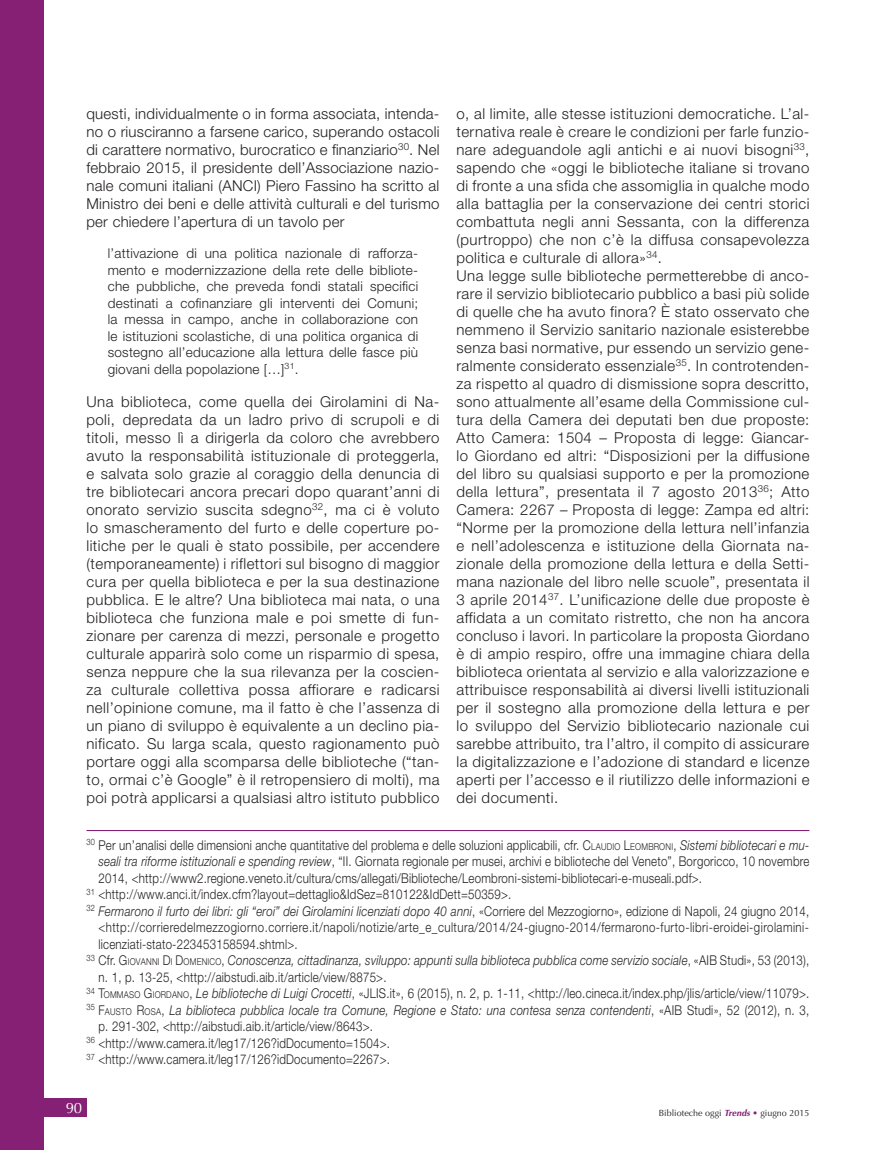
<style>
.page{position:relative;width:893px;height:1150px;background:#fff}
.page>*{position:absolute;margin:0;border:0;box-sizing:border-box;transform-origin:0 0}
.t1{font:300 15px/18px "Helvetica Neue LT Std";letter-spacing:.03em;color:#231f20;text-align:justify}
.t2{font:15px "Optima";color:#fff}
.t3{font:300 13.5px "Helvetica Neue LT Std";letter-spacing:.02em;color:#231f20;scale:.85 1}
.t4{font:italic 300 13.5px "Helvetica Neue LT Std";letter-spacing:.02em;color:#231f20;scale:.85 1}
.t5{font:300 13.5px/16.5px "Helvetica Neue LT Std";letter-spacing:.02em;color:#231f20;text-align:justify}
.t6{font:300 13.5px "Helvetica Neue LT Std";letter-spacing:.04em;color:#231f20;scale:.85 1}
.t7{font:9px "Optima";color:#231f20}
.s1{font-style:inherit}
.s2{font-size:9.45px}
.s3{font-style:italic}
.s4{font-style:normal}
.s5{font-style:normal;font-size:9.45px}
.s6{font-weight:700;font-style:italic;color:#862074}
.s7{font-weight:700;color:#862074}
</style>
<div class="page">
<div style="left:0;top:1098px;width:86px;height:18px;background:#862074"></div>
<div style="left:0;top:0;width:44px;height:1149px;background:#862074"></div>
<hr style="left:86px;top:829px;width:723px;height:2px;background:#862074">
<p class="t1" style="left:86px;top:104px;width:354px">questi, individualmente o in forma associata, intenda&shy;no o riusciranno a farsene carico, superando ostacoli di carattere normativo, burocratico e finanziario<sup>30</sup>. Nel febbraio 2015, il presidente dell’Associazione nazio&shy;nale comuni italiani (ANCI) Piero Fassino ha scritto al Ministro dei beni e delle attività culturali e del turismo per chiedere l’apertura di un tavolo per</p>
<p class="t5" style="left:108px;top:245px;width:312px">l’attivazione di una politica nazionale di rafforza&shy;mento e modernizzazione della rete delle bibliote&shy;che pubbliche, che preveda fondi statali specifici destinati a cofinanziare gli interventi dei Comuni; la messa in campo, anche in collaborazione con le istituzioni scolastiche, di una politica organica di sostegno all’educazione alla lettura delle fasce più giovani della popolazione […]<sup>31</sup>.</p>
<p class="t1" style="left:86px;top:392px;width:354px">Una biblioteca, come quella dei Girolamini di Na&shy;poli, depredata da un ladro privo di scrupoli e di titoli, messo lì a dirigerla da coloro che avrebbero avuto la responsabilità istituzionale di proteggerla, e salvata solo grazie al coraggio della denuncia di tre bibliotecari ancora precari dopo quarant’anni di onorato servizio suscita sdegno<sup>32</sup>, ma ci è voluto lo smascheramento del furto e delle coperture po&shy;litiche per le quali è stato possibile, per accendere (temporaneamente) i riflettori sul bisogno di maggior cura per quella biblioteca e per la sua destinazione pubblica. E le altre? Una biblioteca mai nata, o una biblioteca che funziona male e poi smette di fun&shy;zionare per carenza di mezzi, personale e progetto culturale apparirà solo come un risparmio di spesa, senza neppure che la sua rilevanza per la coscien&shy;za culturale collettiva possa affiorare e radicarsi nell’opinione comune, ma il fatto è che l’assenza di un piano di sviluppo è equivalente a un declino pia&shy;nificato. Su larga scala, questo ragionamento può portare oggi alla scomparsa delle biblioteche (“tan&shy;to, ormai c’è Google” è il retropensiero di molti), ma poi potrà applicarsi a qualsiasi altro istituto pubblico</p>
<p class="t1" style="left:456px;top:104px;width:354px;text-align:left">o, al limite, alle stesse istituzioni democratiche. L’al&shy;ternativa reale è creare le condizioni per farle funzio&shy;nare adeguandole agli antichi e ai nuovi bisogni<sup>33</sup>, sapendo che «oggi le biblioteche italiane si trovano di fronte a una sfida che assomiglia in qualche modo alla battaglia per la conservazione dei centri storici combattuta negli anni Sessanta, con la differenza (purtroppo) che non c’è la diffusa consapevolezza politica e culturale di allora»<sup>34</sup>.<br>Una legge sulle biblioteche permetterebbe di anco&shy;rare il servizio bibliotecario pubblico a basi più solide di quelle che ha avuto finora? È stato osservato che nemmeno il Servizio sanitario nazionale esisterebbe senza basi normative, pur essendo un servizio gene&shy;ralmente considerato essenziale<sup>35</sup>. In controtenden&shy;za rispetto al quadro di dismissione sopra descritto, sono attualmente all’esame della Commissione cul&shy;tura della Camera dei deputati ben due proposte:<br>Atto Camera: 1504 – Proposta di legge: Giancar&shy;lo Giordano ed altri: “Disposizioni per la diffusione del libro su qualsiasi supporto e per la promozione della lettura”, presentata il 7 agosto 2013<sup>36</sup>; Atto Camera: 2267 – Proposta di legge: Zampa ed altri: “Norme per la promozione della lettura nell’infanzia e nell’adolescenza e istituzione della Giornata na&shy;zionale della promozione della lettura e della Setti&shy;mana nazionale del libro nelle scuole”, presentata il 3 aprile 2014<sup>37</sup>. L’unificazione delle due proposte è affidata a un comitato ristretto, che non ha ancora concluso i lavori. In particolare la proposta Giordano è di ampio respiro, offre una immagine chiara della biblioteca orientata al servizio e alla valorizzazione e attribuisce responsabilità ai diversi livelli istituzionali per il sostegno alla promozione della lettura e per lo sviluppo del Servizio bibliotecario nazionale cui sarebbe attribuito, tra l’altro, il compito di assicurare la digitalizzazione e l’adozione di standard e licenze aperti per l’accesso e il riutilizzo delle informazioni e dei documenti.</p>
<p class="t3" style="left:86px;top:836px;width:852px"><sup>30</sup> Per un’analisi delle dimensioni anche quantitative del problema e delle soluzioni applicabili, cfr. <span class="s1">C</span><span class="s2">LAUDIO</span> <span class="s1">L</span><span class="s2">EOMBRONI</span>, <span class="s3">Sistemi bibliotecari e mu-</span></p>
<p class="t3" style="left:98px;top:853px;width:838px"><span class="s3">seali tra riforme istituzionali e spending review</span>, “II. Giornata regionale per musei, archivi e biblioteche del Veneto”, Borgoricco, 10 novembre</p>
<p class="t3" style="left:98px;top:869px;width:712px">2014, &lt;http://www2.regione.veneto.it/cultura/cms/allegati/Biblioteche/Leombroni-sistemi-bibliotecari-e-museali.pdf&gt;.</p>
<p class="t3" style="left:86px;top:886px;width:501px"><sup>31</sup> &lt;http://www.anci.it/index.cfm?layout=dettaglio&amp;IdSez=810122&amp;IdDett=50359&gt;.</p>
<p class="t4" style="left:86px;top:902px;width:852px"><sup>32</sup> Fermarono il furto dei libri: gli “eroi” dei Girolamini licenziati dopo 40 anni<span class="s4">, «Corriere del Mezzogiorno», edizione di Napoli, 24 giugno 2014,</span></p>
<p class="t6" style="left:98px;top:919px;width:837px">&lt;http://corrieredelmezzogiorno.corriere.it/napoli/notizie/arte_e_cultura/2014/24-giugno-2014/fermarono-furto-libri-eroidei-girolamini-</p>
<p class="t3" style="left:98px;top:935px;width:236px">licenziati-stato-223453158594.shtml&gt;.</p>
<p class="t4" style="left:86px;top:952px;width:852px"><sup>33</sup> <span class="s4">Cfr.</span> <span class="s4">G</span><span class="s5">IOVANNI</span> <span class="s4">D</span><span class="s5">I</span> <span class="s4">D</span><span class="s5">OMENICO</span><span class="s4">,</span> Conoscenza, cittadinanza, sviluppo: appunti sulla biblioteca pubblica come servizio sociale<span class="s4">, «AIB Studi», 53 (2013),</span></p>
<p class="t3" style="left:98px;top:968px;width:340px">n. 1, p. 13-25, &lt;http://aibstudi.aib.it/article/view/8875&gt;.</p>
<p class="t3" style="left:86px;top:985px;width:852px"><sup>34</sup> T<span class="s2">OMMASO</span> G<span class="s2">IORDANO</span>, <span class="s3">Le biblioteche di Luigi Crocetti</span>, «JLIS.it», 6 (2015), n. 2, p. 1-11, &lt;http://leo.cineca.it/index.php/jlis/article/view/11079&gt;.</p>
<p class="t4" style="left:86px;top:1001px;width:852px"><sup>35</sup> <span class="s4">F</span><span class="s5">AUSTO</span> <span class="s4">R</span> <span class="s5">OSA</span><span class="s4">,</span> La biblioteca pubblica locale tra Comune, Regione e Stato: una contesa senza contendenti<span class="s4">, «AIB Studi», 52 (2012), n. 3,</span></p>
<p class="t3" style="left:98px;top:1018px;width:325px">p. 291-302, &lt;http://aibstudi.aib.it/article/view/8643&gt;.</p>
<p class="t3" style="left:86px;top:1034px;width:359px"><sup>36</sup> &lt;http://www.camera.it/leg17/126?idDocumento=1504&gt;.</p>
<p class="t3" style="left:86px;top:1051px;width:359px"><sup>37</sup> &lt;http://www.camera.it/leg17/126?idDocumento=2267&gt;.</p>
<p class="t2" style="left:66px;top:1098px;width:18px">90</p>
<p class="t7" style="left:659px;top:1107px;width:152px">Biblioteche oggi <span class="s6">Trends</span> <span class="s7">•</span> giugno 2015</p>
</div>
